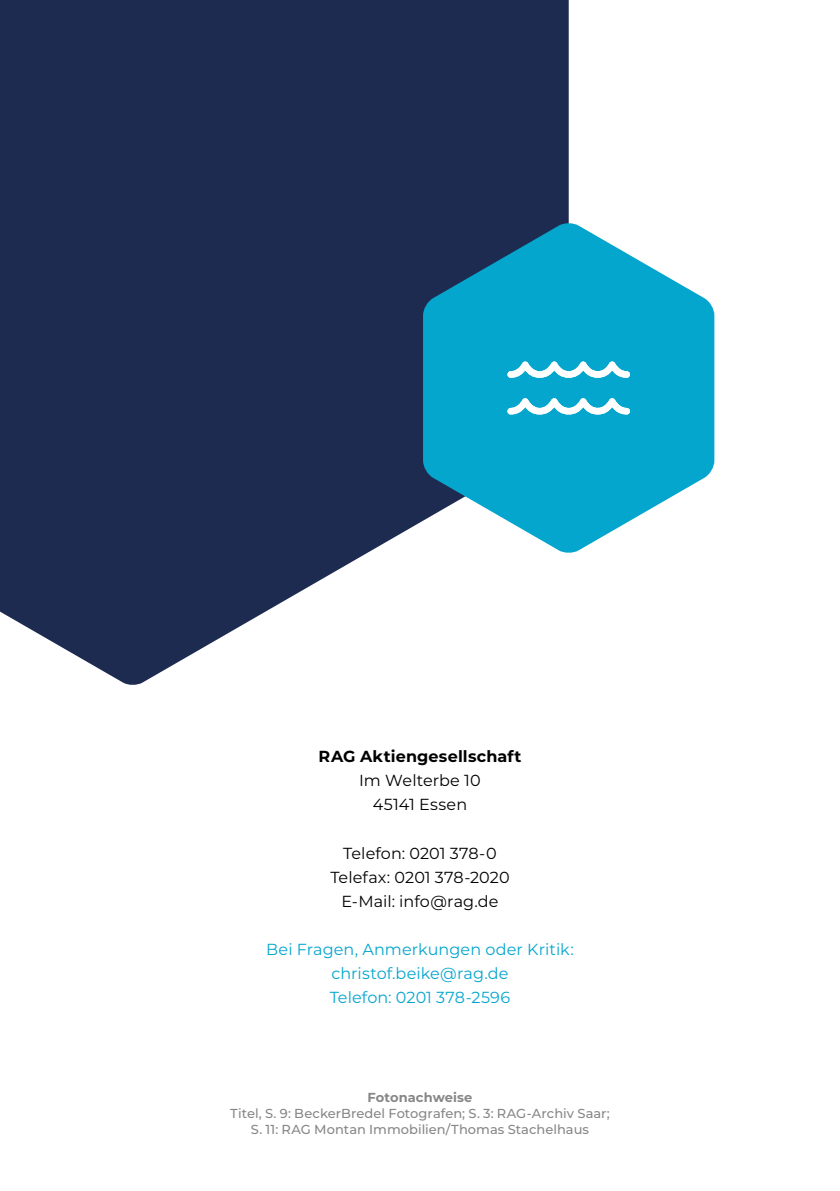
<style>
.page{position:relative;width:840px;height:1191px;background:#fff}
.page>*{position:absolute;margin:0;border:0;box-sizing:border-box;transform-origin:0 0}
.t1{font:16px/24px "Montserrat";letter-spacing:.005em;color:#000;text-align:center}
.t2{font:16px/24px "Montserrat";letter-spacing:.005em;color:#05a6ce;text-align:center}
.t3{font:700 16px "Montserrat";letter-spacing:.01em;color:#000}
.t4{font:500 13px/16px "Montserrat";letter-spacing:.005em;color:#878787;text-align:center}
.t5{font:700 13px "Montserrat";letter-spacing:.005em;color:#878787}
</style>
<div class="page">
<svg style="left:0;top:0;width:568px;height:685px;background:#3c4868"></svg>
<svg style="left:423px;top:222px;width:291px;height:331px;fill:#05a6ce"></svg>
<svg style="left:506px;top:396px;width:125px;height:19px"></svg>
<svg style="left:506px;top:359px;width:125px;height:20px"></svg>
<p class="t3" style="left:318px;top:745px;width:204px">RAG Aktiengesellschaft</p>
<p class="t1" style="left:359px;top:768px;width:123px">Im Welterbe 10<br>45141 Essen</p>
<p class="t1" style="left:330px;top:840px;width:181px">Telefon: 0201 378-0<br>Telefax: 0201 378-2020<br>E-Mail: info@rag.de</p>
<p class="t2" style="left:266px;top:936px;width:309px">Bei Fragen, Anmerkungen oder Kritik: christof.beike@rag.de<br>Telefon: 0201 378-2596</p>
<p class="t5" style="left:367px;top:1088px;width:106px">Fotonachweise</p>
<p class="t4" style="left:230px;top:1105px;width:381px">Titel, S. 9: BeckerBredel Fotografen; S. 3: RAG-Archiv Saar;<br>S. 11: RAG Montan Immobilien/Thomas Stachelhaus</p>
</div>
